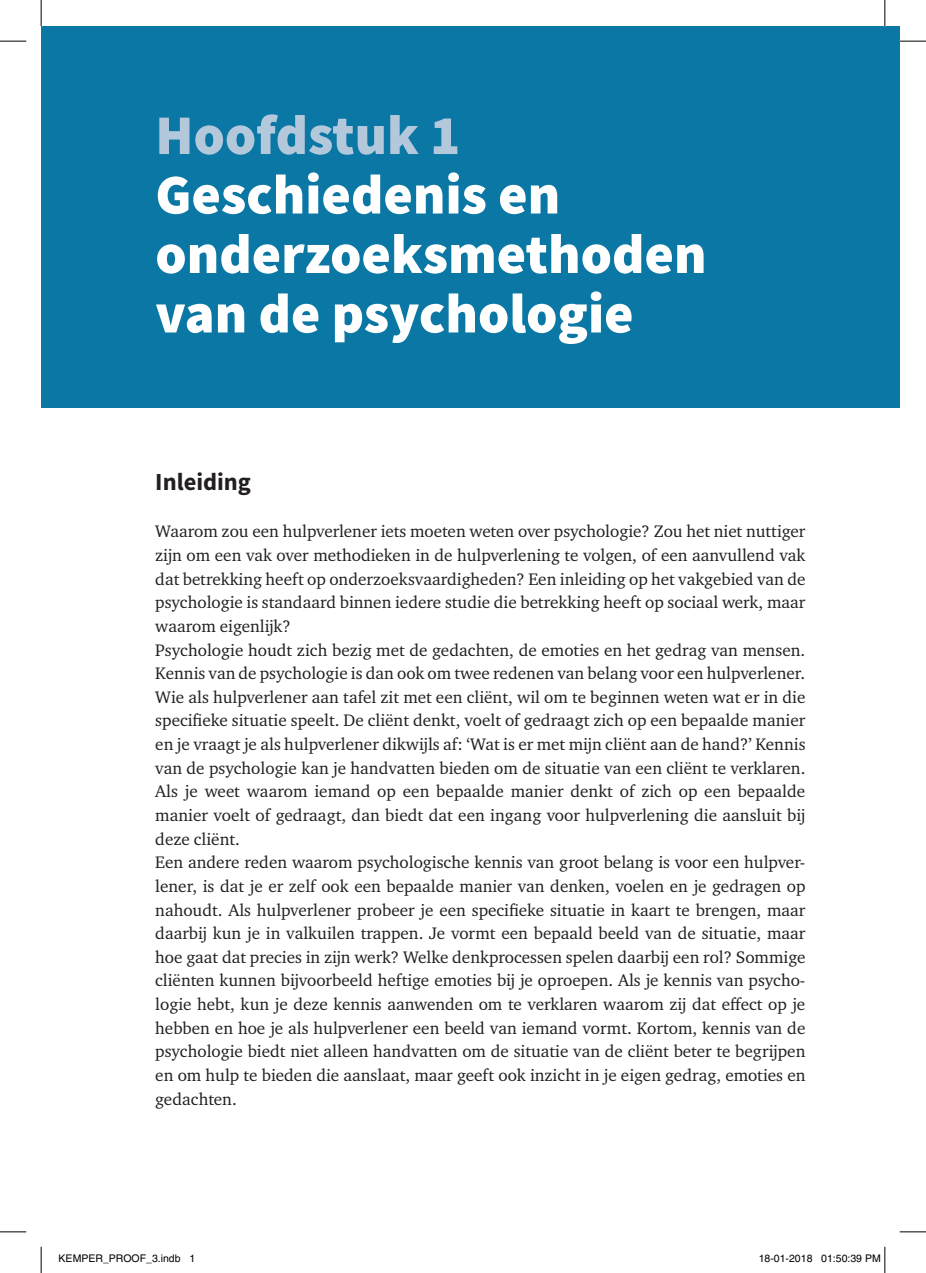
<style>
.page{position:relative;width:926px;height:1273px;background:#fff}
.page>*{position:absolute;margin:0;border:0;box-sizing:border-box;transform-origin:0 0}
.t1{font:900 56px/59.5px "Source Sans Pro";color:#fff}
.t2{font:900 56px "Source Sans Pro";color:#b4c8dc}
.t3{font:700 24.5px "Source Sans Pro";color:#231f20}
.t4{font:17.15px/23.6px "Charter ITC Std";color:#231f20}
.t5{font:10.5px "Helvetica";color:#000}
</style>
<div class="page">
<div style="left:41px;top:26px;width:490px;height:381px;background:#0b77a4"></div>
<div style="left:531px;top:26px;width:368px;height:381px;background:#0b77a4"></div>
<svg style="left:0;top:41px;width:26px;height:1px"></svg>
<svg style="left:899px;top:41px;width:27px;height:1px"></svg>
<svg style="left:0;top:1231px;width:26px;height:1px"></svg>
<svg style="left:899px;top:1231px;width:27px;height:1px"></svg>
<svg style="left:41px;top:0;width:1px;height:26px"></svg>
<svg style="left:41px;top:1247px;width:1px;height:26px"></svg>
<svg style="left:884px;top:0;width:1px;height:26px"></svg>
<div style="left:821px;top:1255px;width:6px;height:8px;border:1px solid #fff;border-radius:50%"></div>
<svg style="left:822px;top:1247px;width:63px;height:26px"></svg>
<h1 class="t2" style="left:155px;top:97px;width:306px">Hoofdstuk 1</h1>
<h1 class="t1" style="left:155px;top:164px;width:553px">Geschiedenis en onderzoeksmethoden van de psychologie</h1>
<h2 class="t3" style="left:155px;top:465px;width:97px">Inleiding</h2>
<p class="t4" style="left:155px;top:519px;width:651px">Waarom zou een hulpverlener iets moeten weten over psychologie? Zou het niet nuttiger zijn om een vak over methodieken in de hulpverlening te volgen, of een aanvullend vak dat betrekking heeft op onderzoeksvaardigheden? Een inleiding op het vakgebied van de psychologie is standaard binnen iedere studie die betrekking heeft op sociaal werk, maar waarom eigenlijk?<br>Psychologie houdt zich bezig met de gedachten, de emoties en het gedrag van mensen.<br>Kennis van de psychologie is dan ook om twee redenen van belang voor een hulpverlener.<br>Wie als hulpverlener aan tafel zit met een cliënt, wil om te beginnen weten wat er in die specifieke situatie speelt. De cliënt denkt, voelt of gedraagt zich op een bepaalde manier en je vraagt je als hulpverlener dikwijls af: ‘Wat is er met mijn cliënt aan de hand?’ Kennis van de psychologie kan je handvatten bieden om de situatie van een cliënt te verklaren.<br>Als je weet waarom iemand op een bepaalde manier denkt of zich op een bepaalde manier voelt of gedraagt, dan biedt dat een ingang voor hulpverlening die aansluit bij deze cliënt.<br>Een andere reden waarom psychologische kennis van groot belang is voor een hulpver&shy;lener, is dat je er zelf ook een bepaalde manier van denken, voelen en je gedragen op nahoudt. Als hulpverlener probeer je een specifieke situatie in kaart te brengen, maar daarbij kun je in valkuilen trappen. Je vormt een bepaald beeld van de situatie, maar hoe gaat dat precies in zijn werk? Welke denkprocessen spelen daarbij een rol? Sommige cliënten kunnen bijvoorbeeld heftige emoties bij je oproepen. Als je kennis van psycho&shy;logie hebt, kun je deze kennis aanwenden om te verklaren waarom zij dat effect op je hebben en hoe je als hulpverlener een beeld van iemand vormt. Kortom, kennis van de psychologie biedt niet alleen handvatten om de situatie van de cliënt beter te begrijpen en om hulp te bieden die aanslaat, maar geeft ook inzicht in je eigen gedrag, emoties en gedachten.</p>
<p class="t5" style="left:59px;top:1253px;width:138px">KEMPER_PROOF_3.indb 1</p>
<p class="t5" style="left:758px;top:1253px;width:123px">18-01-2018 01:50:39 PM</p>
</div>
